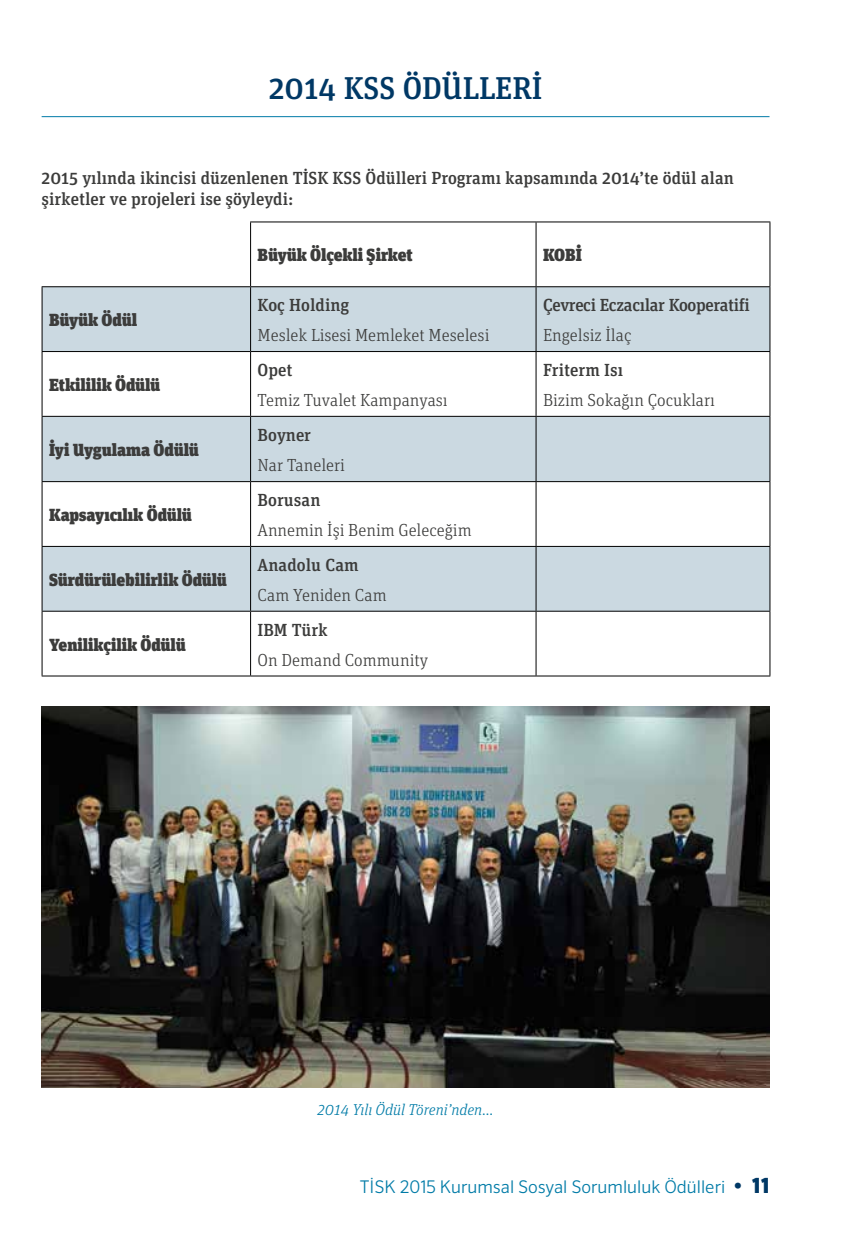
<style>
.page{position:relative;width:844px;height:1241px;background:#fff}
.page>*{position:absolute;margin:0;border:0;box-sizing:border-box;transform-origin:0 0}
.t1{font:500 31.5px "Unit Slab Pro";color:#003865}
.t2{font:500 17.5px/20.1px "Unit Slab Pro";color:#3c3c3b}
.t3{font:300 17.5px "Unit Slab Pro";color:#3c3c3b}
.t4{font:900 17.5px "Unit Slab Pro";color:#3c3c3b}
.t5{font:300 17.5px "Sero Pro";color:#007ba7}
.t6{font:500 17.5px "Unit Slab Pro";letter-spacing:-.02em;color:#3c3c3b}
.t7{font:italic 300 15.75px "Unit Slab Pro";color:#007ba7}
.s1{font-weight:900;font-size:21px;color:#003865}
</style>
<div class="page">
<svg style="left:43px;top:287px;width:726px;height:323px;fill:#cbd9e1"></svg>
<hr style="left:250px;top:221px;width:286px;height:1px;background:#000">
<hr style="left:250px;top:222px;width:1px;height:64px;background:#000">
<hr style="left:536px;top:221px;width:234px;height:1px;background:#000">
<hr style="left:535px;top:222px;width:1px;height:64px;background:#000">
<hr style="left:769px;top:222px;width:1px;height:64px;background:#000">
<hr style="left:42px;top:286px;width:208px;height:1px;background:#000">
<hr style="left:42px;top:287px;width:1px;height:64px;background:#000">
<hr style="left:250px;top:286px;width:286px;height:1px;background:#000">
<hr style="left:250px;top:287px;width:1px;height:64px;background:#000">
<hr style="left:536px;top:286px;width:234px;height:1px;background:#000">
<hr style="left:535px;top:287px;width:1px;height:64px;background:#000">
<hr style="left:769px;top:287px;width:1px;height:64px;background:#000">
<hr style="left:42px;top:351px;width:208px;height:1px;background:#000">
<hr style="left:42px;top:352px;width:1px;height:64px;background:#000">
<hr style="left:250px;top:351px;width:286px;height:1px;background:#000">
<hr style="left:250px;top:352px;width:1px;height:64px;background:#000">
<hr style="left:536px;top:351px;width:234px;height:1px;background:#000">
<hr style="left:535px;top:352px;width:1px;height:64px;background:#000">
<hr style="left:769px;top:352px;width:1px;height:64px;background:#000">
<hr style="left:42px;top:416px;width:208px;height:1px;background:#000">
<hr style="left:42px;top:416px;width:1px;height:65px;background:#000">
<hr style="left:250px;top:416px;width:286px;height:1px;background:#000">
<hr style="left:250px;top:416px;width:1px;height:65px;background:#000">
<hr style="left:536px;top:416px;width:234px;height:1px;background:#000">
<hr style="left:535px;top:416px;width:1px;height:65px;background:#000">
<hr style="left:769px;top:416px;width:1px;height:65px;background:#000">
<hr style="left:42px;top:481px;width:208px;height:1px;background:#000">
<hr style="left:42px;top:482px;width:1px;height:64px;background:#000">
<hr style="left:250px;top:481px;width:286px;height:1px;background:#000">
<hr style="left:250px;top:482px;width:1px;height:64px;background:#000">
<hr style="left:536px;top:481px;width:234px;height:1px;background:#000">
<hr style="left:535px;top:482px;width:1px;height:64px;background:#000">
<hr style="left:769px;top:482px;width:1px;height:64px;background:#000">
<hr style="left:42px;top:546px;width:208px;height:1px;background:#000">
<hr style="left:42px;top:546px;width:1px;height:64px;background:#000">
<hr style="left:250px;top:546px;width:286px;height:1px;background:#000">
<hr style="left:250px;top:546px;width:1px;height:64px;background:#000">
<hr style="left:536px;top:546px;width:234px;height:1px;background:#000">
<hr style="left:535px;top:546px;width:1px;height:64px;background:#000">
<hr style="left:769px;top:546px;width:1px;height:64px;background:#000">
<hr style="left:42px;top:610px;width:208px;height:1px;background:#000">
<hr style="left:42px;top:611px;width:1px;height:64px;background:#000">
<hr style="left:250px;top:610px;width:286px;height:1px;background:#000">
<hr style="left:250px;top:611px;width:1px;height:64px;background:#000">
<hr style="left:536px;top:610px;width:234px;height:1px;background:#000">
<hr style="left:535px;top:611px;width:1px;height:64px;background:#000">
<hr style="left:769px;top:611px;width:1px;height:64px;background:#000">
<hr style="left:42px;top:675px;width:208px;height:1px;background:#000">
<hr style="left:250px;top:675px;width:286px;height:1px;background:#000">
<hr style="left:536px;top:675px;width:234px;height:1px;background:#000">
<img style="left:42px;top:706px;width:727px;height:381px">
<hr style="left:42px;top:116px;width:727px;height:1px;background:#007ba7">
<h1 class="t1" style="left:269px;top:66px;width:275px">2014 KSS ÖDÜLLERİ</h1>
<p class="t2" style="left:42px;top:167px;width:693px">2015 yılında ikincisi düzenlenen TİSK KSS Ödülleri Programı kapsamında 2014’te ödül alan şirketler ve projeleri ise şöyleydi:</p>
<p class="t4" style="left:257px;top:242px;width:157px">Büyük Ölçekli Şirket</p>
<p class="t4" style="left:543px;top:242px;width:40px">KOBİ</p>
<p class="t4" style="left:49px;top:307px;width:89px">Büyük Ödül</p>
<p class="t4" style="left:49px;top:371px;width:113px">Etkililik Ödülü</p>
<p class="t4" style="left:49px;top:436px;width:151px">İyi Uygulama Ödülü</p>
<p class="t4" style="left:49px;top:501px;width:144px">Kapsayıcılık Ödülü</p>
<p class="t4" style="left:49px;top:566px;width:179px">Sürdürülebilirlik Ödülü</p>
<p class="t4" style="left:49px;top:631px;width:138px">Yenilikçilik Ödülü</p>
<p class="t2" style="left:257px;top:294px;width:93px">Koç Holding</p>
<p class="t3" style="left:257px;top:324px;width:233px">Meslek Lisesi Memleket Meselesi</p>
<p class="t2" style="left:257px;top:359px;width:36px">Opet</p>
<p class="t3" style="left:257px;top:388px;width:191px">Temiz Tuvalet Kampanyası</p>
<p class="t2" style="left:257px;top:424px;width:55px">Boyner</p>
<p class="t3" style="left:257px;top:453px;width:89px">Nar Taneleri</p>
<p class="t2" style="left:257px;top:489px;width:64px">Borusan</p>
<p class="t3" style="left:257px;top:518px;width:215px">Annemin İşi Benim Geleceğim</p>
<p class="t2" style="left:257px;top:554px;width:103px">Anadolu Cam</p>
<p class="t3" style="left:257px;top:583px;width:131px">Cam Yeniden Cam</p>
<p class="t2" style="left:257px;top:618px;width:72px">IBM Türk</p>
<p class="t3" style="left:257px;top:648px;width:172px">On Demand Community</p>
<p class="t6" style="left:543px;top:293px;width:208px">Çevreci Eczacılar Kooperatifi</p>
<p class="t3" style="left:543px;top:324px;width:90px">Engelsiz İlaç</p>
<p class="t2" style="left:543px;top:359px;width:81px">Friterm Isı</p>
<p class="t3" style="left:543px;top:388px;width:173px">Bizim Sokağın Çocukları</p>
<p class="t7" style="left:317px;top:1098px;width:177px">2014 Yılı Ödül Töreni’nden...</p>
<p class="t5" style="left:359px;top:1176px;width:411px">TİSK 2015 Kurumsal Sosyal Sorumluluk Ödülleri <span class="s1">• 11</span></p>
</div>
